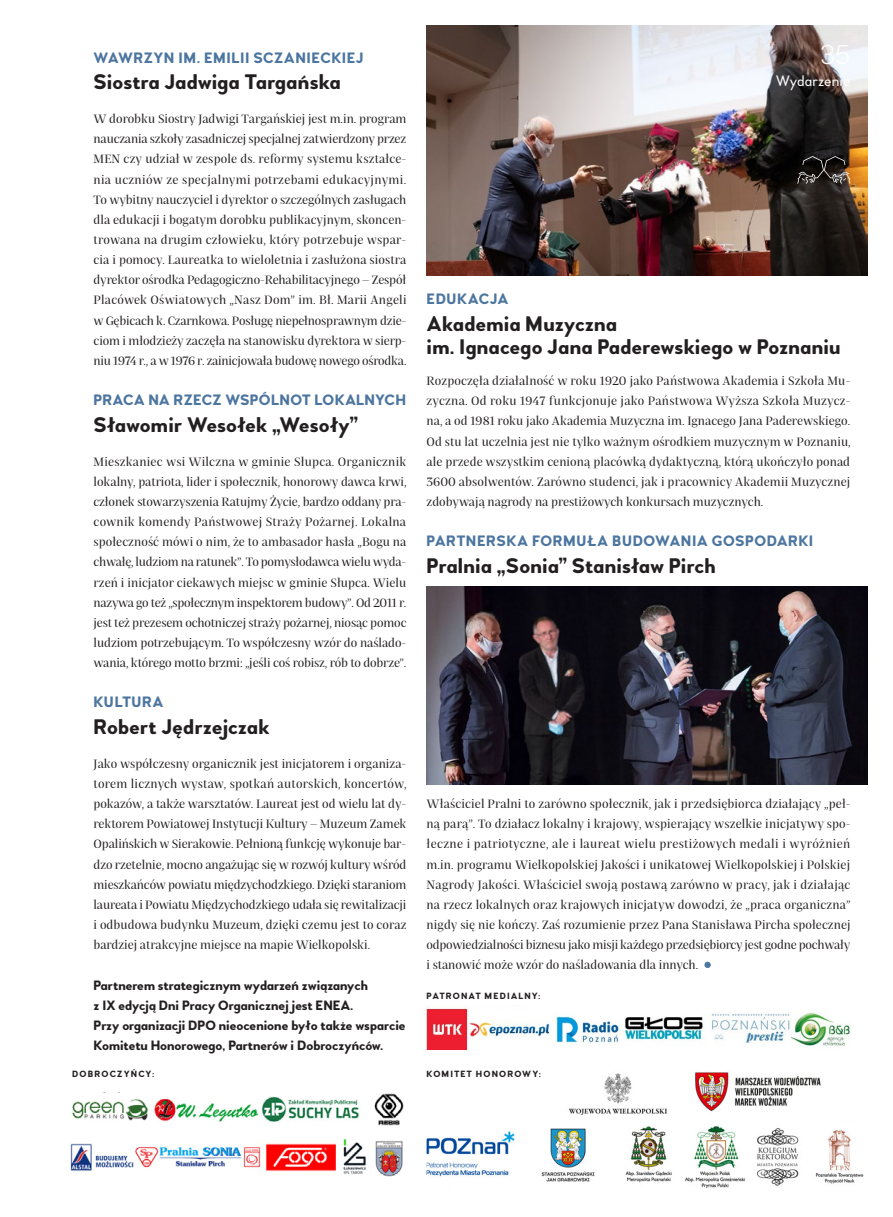
<style>
.page{position:relative;width:893px;height:1217px;background:#fff}
.page>*{position:absolute;margin:0;border:0;box-sizing:border-box;transform-origin:0 0}
.t1{font:100 27px "Woodford Bourne";color:#fff}
.PP_wypowiedź_imię_na{font:700 21px/22.5px "Woodford Bourne";letter-spacing:.01em;color:#231f20}
.PP_wypowiedź_nadtytu{font:700 15px "Woodford Bourne";letter-spacing:.02em;color:#4c759f}
.t2{font:15px "Woodford Bourne";letter-spacing:.005em;color:#fff}
.PP_wypowiedź_nadtytu-2{font:700 15px "Woodford Bourne";letter-spacing:.04em;color:#4c759f}
.SL_2017_tekst_odesła{font:700 13.5px/20.1px "Woodford Bourne";color:#231f20}
.SL_2017_wywiad_odpow{font:12px/20.1px "Praho Pro";letter-spacing:-.01em;color:#231f20;text-align:justify}
.SL_2017_srodtytul_Wo{font:700 9px "Woodford Bourne";letter-spacing:.115em;color:#231f20}
</style>
<div class="page">
<img style="left:427px;top:26px;width:440px;height:250px">
<svg style="left:797px;top:156px;width:53px;height:28px"></svg>
<svg style="left:704px;top:961px;width:7px;height:6px"></svg>
<div style="left:863px;top:235px;width:30px;height:730px;background:#fff"></div>
<img style="left:72px;top:1092px;width:332px;height:34px">
<img style="left:70px;top:1139px;width:333px;height:38px">
<img style="left:427px;top:1072px;width:437px;height:116px">
<img style="left:426px;top:1007px;width:424px;height:42px">
<img style="left:427px;top:586px;width:440px;height:198px">
<p class="PP_wypowiedź_nadtytu" style="left:94px;top:48px;width:271px">WAWRZYN IM. EMILII SCZANIECKIEJ</p>
<p class="PP_wypowiedź_imię_na" style="left:94px;top:71px;width:249px">Siostra Jadwiga Targańska</p>
<p class="SL_2017_wywiad_odpow" style="left:94px;top:108px;width:314px">W dorobku Siostry Jadwigi Targańskiej jest m.in. program nauczania szkoły zasadniczej specjalnej zatwierdzony przez MEN czy udział w zespole ds. reformy systemu kształce&shy;nia uczniów ze specjalnymi potrzebami edukacyjnymi.<br>To wybitny nauczyciel i dyrektor o szczególnych zasługach dla edukacji i bogatym dorobku publikacyjnym, skoncen&shy;trowana na drugim człowieku, który potrzebuje wspar&shy;cia i pomocy. Laureatka to wieloletnia i zasłużona siostra dyrektor ośrodka Pedagogiczno-Rehabilitacyjnego – Zespół Placówek Oświatowych „Nasz Dom” im. Bł. Marii Angeli w Gębicach k. Czarnkowa. Posługę niepełnosprawnym dzie&shy;ciom i młodzieży zaczęła na stanowisku dyrektora w sierp&shy;niu 1974 r., a w 1976 r. zainicjowała budowę nowego ośrodka.</p>
<p class="PP_wypowiedź_nadtytu" style="left:94px;top:391px;width:314px">PRACA NA RZECZ WSPÓLNOT LOKALNYCH</p>
<p class="PP_wypowiedź_imię_na" style="left:94px;top:414px;width:266px">Sławomir Wesołek „Wesoły”</p>
<p class="SL_2017_wywiad_odpow" style="left:94px;top:450px;width:315px">Mieszkaniec wsi Wilczna w gminie Słupca. Organicznik lokalny, patriota, lider i społecznik, honorowy dawca krwi, członek stowarzyszenia Ratujmy Życie, bardzo oddany pra&shy;cownik komendy Państwowej Straży Pożarnej. Lokalna społeczność mówi o nim, że to ambasador hasła „Bogu na chwałę, ludziom na ratunek”. To pomysłodawca wielu wyda&shy;rzeń i inicjator ciekawych miejsc w gminie Słupca. Wielu nazywa go też „społecznym inspektorem budowy”. Od 2011 r. jest też prezesem ochotniczej straży pożarnej, niosąc pomoc ludziom potrzebującym. To współczesny wzór do naślado&shy;wania, którego motto brzmi: „jeśli coś robisz, rób to dobrze”.</p>
<p class="PP_wypowiedź_nadtytu" style="left:94px;top:693px;width:72px">KULTURA</p>
<p class="PP_wypowiedź_imię_na" style="left:94px;top:716px;width:178px">Robert Jędrzejczak</p>
<p class="SL_2017_wywiad_odpow" style="left:94px;top:752px;width:314px">Jako współczesny organicznik jest inicjatorem i organiza&shy;torem licznych wystaw, spotkań autorskich, koncertów, pokazów, a także warsztatów. Laureat jest od wielu lat dy&shy;rektorem Powiatowej Instytucji Kultury – Muzeum Zamek Opalińskich w Sierakowie. Pełnioną funkcję wykonuje bar&shy;dzo rzetelnie, mocno angażując się w rozwój kultury wśród mieszkańców powiatu międzychodzkiego. Dzięki staraniom laureata i Powiatu Międzychodzkiego udała się rewitalizacji i odbudowa budynku Muzeum, dzięki czemu jest to coraz bardziej atrakcyjne miejsce na mapie Wielkopolski.</p>
<p class="SL_2017_tekst_odesła" style="left:94px;top:974px;width:314px">Partnerem strategicznym wydarzeń związanych<br>z IX edycją Dni Pracy Organicznej jest ENEA.<br>Przy organizacji DPO nieocenione było także wsparcie Komitetu Honorowego, Partnerów i Dobroczyńców.</p>
<p class="SL_2017_srodtytul_Wo" style="left:72px;top:1068px;width:83px">DOBROCZYŃCY:</p>
<p class="t1" style="left:820px;top:39px;width:32px">35</p>
<p class="t2" style="left:776px;top:72px;width:76px">Wydarzenie</p>
<p class="PP_wypowiedź_nadtytu-2" style="left:427px;top:290px;width:84px">EDUKACJA</p>
<p class="PP_wypowiedź_imię_na" style="left:427px;top:313px;width:416px">Akademia Muzyczna<br>im. Ignacego Jana Paderewskiego w Poznaniu</p>
<p class="SL_2017_wywiad_odpow" style="left:427px;top:369px;width:426px">Rozpoczęła działalność w roku 1920 jako Państwowa Akademia i Szkoła Mu&shy;zyczna. Od roku 1947 funkcjonuje jako Państwowa Wyższa Szkoła Muzycz&shy;na, a od 1981 roku jako Akademia Muzyczna im. Ignacego Jana Paderewskiego.<br>Od stu lat uczelnia jest nie tylko ważnym ośrodkiem muzycznym w Poznaniu, ale przede wszystkim cenioną placówką dydaktyczną, którą ukończyło ponad 3600 absolwentów. Zarówno studenci, jak i pracownicy Akademii Muzycznej zdobywają nagrody na prestiżowych konkursach muzycznych.</p>
<p class="PP_wypowiedź_nadtytu" style="left:427px;top:532px;width:388px">PARTNERSKA FORMUŁA BUDOWANIA GOSPODARKI</p>
<p class="PP_wypowiedź_imię_na" style="left:427px;top:554px;width:291px">Pralnia „Sonia” Stanisław Pirch</p>
<p class="SL_2017_wywiad_odpow" style="left:427px;top:792px;width:426px">Właściciel Pralni to zarówno społecznik, jak i przedsiębiorca działający „peł&shy;ną parą”. To działacz lokalny i krajowy, wspierający wszelkie inicjatywy spo&shy;łeczne i patriotyczne, ale i laureat wielu prestiżowych medali i wyróżnień m.in. programu Wielkopolskiej Jakości i unikatowej Wielkopolskiej i Polskiej Nagrody Jakości. Właściciel swoją postawą zarówno w pracy, jak i działając na rzecz lokalnych oraz krajowych inicjatyw dowodzi, że „praca organiczna” nigdy się nie kończy. Zaś rozumienie przez Pana Stanisława Pircha społecznej odpowiedzialności biznesu jako misji każdego przedsiębiorcy jest godne pochwały i stanowić może wzór do naśladowania dla innych.</p>
<p class="SL_2017_srodtytul_Wo" style="left:427px;top:990px;width:115px">PATRONAT MEDIALNY:</p>
<p class="SL_2017_srodtytul_Wo" style="left:427px;top:1068px;width:116px">KOMITET HONOROWY:</p>
</div>
